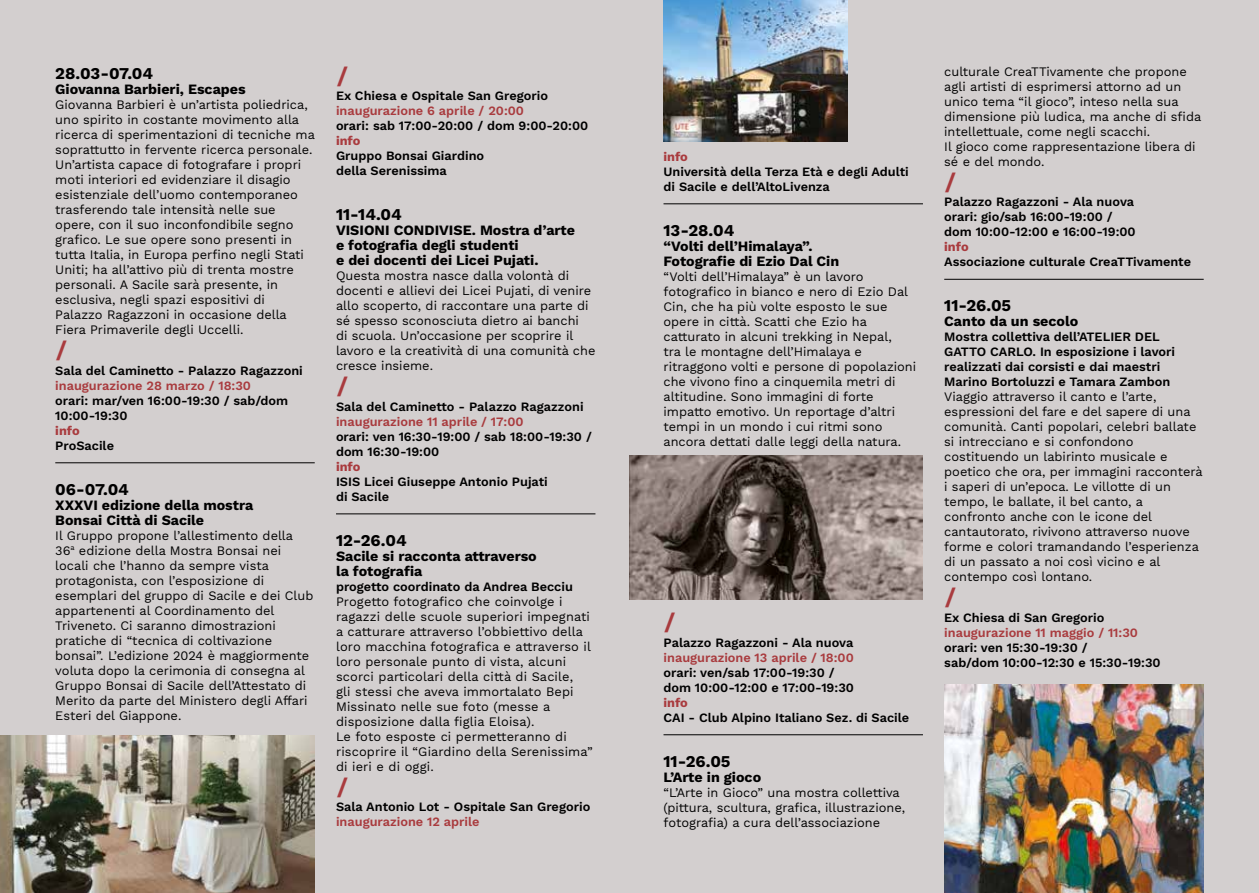
<style>
.page{position:relative;width:1259px;height:893px;background:#d3cfcf}
.page>*{position:absolute;margin:0;border:0;box-sizing:border-box;transform-origin:0 0}
.t1{font:800 21px "Jet Brains Mono";color:#a93b3e}
.t2{font:700 16.5px "Work Sans";color:#000}
.t3{font:700 14.25px/15px "Work Sans";color:#000}
.t4{font:12.75px/15px "Work Sans";color:#000}
.t5{font:600 12.75px/15px "Work Sans";color:#000}
.t6{font:600 12.75px "Work Sans";color:#a93b3e}
.t7{font:700 12.75px "Work Sans";letter-spacing:-.005em;color:#a93b3e}
</style>
<div class="page">
<hr style="left:55px;top:462px;width:260px;height:1px;background:#000">
<hr style="left:336px;top:513px;width:259px;height:1px;background:#000">
<img style="left:0;top:736px;width:315px;height:157px">
<hr style="left:663px;top:203px;width:260px;height:1px;background:#000">
<hr style="left:663px;top:734px;width:260px;height:1px;background:#000">
<img style="left:663px;top:0;width:184px;height:141px">
<img style="left:629px;top:455px;width:294px;height:145px">
<hr style="left:944px;top:279px;width:259px;height:1px;background:#000">
<img style="left:944px;top:685px;width:259px;height:208px">
<p class="t2" style="left:55px;top:61px;width:99px">28.03-07.04</p>
<p class="t3" style="left:55px;top:81px;width:192px">Giovanna Barbieri, Escapes</p>
<p class="t4" style="left:55px;top:98px;width:261px">Giovanna Barbieri è un’artista poliedrica, uno spirito in costante movimento alla ricerca di sperimentazioni di tecniche ma soprattutto in fervente ricerca personale.<br>Un’artista capace di fotografare i propri moti interiori ed evidenziare il disagio esistenziale dell’uomo contemporaneo trasferendo tale intensità nelle sue opere, con il suo inconfondibile segno grafico. Le sue opere sono presenti in tutta Italia, in Europa perfino negli Stati Uniti; ha all’attivo più di trenta mostre personali. A Sacile sarà presente, in esclusiva, negli spazi espositivi di Palazzo Ragazzoni in occasione della Fiera Primaverile degli Uccelli.</p>
<h1 class="t1" style="left:55px;top:337px;width:14px">/</h1>
<p class="t5" style="left:55px;top:362px;width:249px">Sala del Caminetto - Palazzo Ragazzoni</p>
<p class="t6" style="left:55px;top:376px;width:197px">inaugurazione 28 marzo / 18:30</p>
<p class="t5" style="left:55px;top:392px;width:234px">orari: mar/ven 16:00-19:30 / sab/dom<br>10:00-19:30</p>
<p class="t7" style="left:55px;top:421px;width:26px">info</p>
<p class="t5" style="left:55px;top:437px;width:60px">ProSacile</p>
<p class="t2" style="left:55px;top:476px;width:75px">06-07.04</p>
<p class="t3" style="left:55px;top:497px;width:200px">XXXVI edizione della mostra<br>Bonsai Città di Sacile</p>
<p class="t4" style="left:55px;top:528px;width:260px">Il Gruppo propone l’allestimento della 36<sup>a</sup> edizione della Mostra Bonsai nei locali che l’hanno da sempre vista protagonista, con l’esposizione di esemplari del gruppo di Sacile e dei Club appartenenti al Coordinamento del Triveneto. Ci saranno dimostrazioni pratiche di “tecnica di coltivazione bonsai”. L’edizione 2024 è maggiormente voluta dopo la cerimonia di consegna al Gruppo Bonsai di Sacile dell’Attestato di Merito da parte del Ministero degli Affari Esteri del Giappone.</p>
<h1 class="t1" style="left:336px;top:62px;width:14px">/</h1>
<p class="t5" style="left:336px;top:88px;width:214px">Ex Chiesa e Ospitale San Gregorio</p>
<p class="t6" style="left:336px;top:101px;width:189px">inaugurazione 6 aprile / 20:00</p>
<p class="t5" style="left:336px;top:118px;width:254px">orari: sab 17:00-20:00 / dom 9:00-20:00</p>
<p class="t7" style="left:336px;top:131px;width:26px">info</p>
<p class="t5" style="left:336px;top:148px;width:150px">Gruppo Bonsai Giardino della Serenissima</p>
<p class="t2" style="left:336px;top:202px;width:67px">11-14.04</p>
<p class="t3" style="left:336px;top:222px;width:240px">VISIONI CONDIVISE. Mostra d’arte e fotografia degli studenti<br>e dei docenti dei Licei Pujati.</p>
<p class="t4" style="left:336px;top:269px;width:261px">Questa mostra nasce dalla volontà di docenti e allievi dei Licei Pujati, di venire allo scoperto, di raccontare una parte di sé spesso sconosciuta dietro ai banchi<br>di scuola. Un’occasione per scoprire il lavoro e la creatività di una comunità che cresce insieme.</p>
<h1 class="t1" style="left:336px;top:373px;width:14px">/</h1>
<p class="t5" style="left:336px;top:398px;width:249px">Sala del Caminetto - Palazzo Ragazzoni</p>
<p class="t6" style="left:336px;top:412px;width:189px">inaugurazione 11 aprile / 17:00</p>
<p class="t5" style="left:336px;top:428px;width:257px">orari: ven 16:30-19:00 / sab 18:00-19:30 / dom 16:30-19:00</p>
<p class="t7" style="left:336px;top:457px;width:26px">info</p>
<p class="t5" style="left:336px;top:473px;width:213px">ISIS Licei Giuseppe Antonio Pujati di Sacile</p>
<p class="t2" style="left:336px;top:528px;width:72px">12-26.04</p>
<p class="t3" style="left:336px;top:548px;width:202px">Sacile si racconta attraverso la fotografia</p>
<p class="t5" style="left:336px;top:578px;width:238px">progetto coordinato da Andrea Becciu</p>
<p class="t4" style="left:336px;top:594px;width:258px">Progetto fotografico che coinvolge i ragazzi delle scuole superiori impegnati a catturare attraverso l’obbiettivo della loro macchina fotografica e attraverso il loro personale punto di vista, alcuni scorci particolari della città di Sacile,<br>gli stessi che aveva immortalato Bepi Missinato nelle sue foto (messe a disposizione dalla figlia Eloisa).<br>Le foto esposte ci permetteranno di riscoprire il “Giardino della Serenissima” di ieri e di oggi.</p>
<h1 class="t1" style="left:336px;top:773px;width:14px">/</h1>
<p class="t5" style="left:336px;top:799px;width:256px">Sala Antonio Lot - Ospitale San Gregorio</p>
<p class="t6" style="left:336px;top:812px;width:145px">inaugurazione 12 aprile</p>
<p class="t7" style="left:663px;top:147px;width:26px">info</p>
<p class="t5" style="left:663px;top:163px;width:247px">Università della Terza Età e degli Adulti di Sacile e dell’AltoLivenza</p>
<p class="t2" style="left:663px;top:218px;width:72px">13-28.04</p>
<p class="t3" style="left:663px;top:238px;width:177px">“Volti dell’Himalaya”.<br>Fotografie di Ezio Dal Cin</p>
<p class="t4" style="left:663px;top:269px;width:254px">“Volti dell’Himalaya” è un lavoro fotografico in bianco e nero di Ezio Dal Cin, che ha più volte esposto le sue opere in città. Scatti che Ezio ha catturato in alcuni trekking in Nepal,<br>tra le montagne dell’Himalaya e ritraggono volti e persone di popolazioni che vivono fino a cinquemila metri di altitudine. Sono immagini di forte impatto emotivo. Un reportage d’altri tempi in un mondo i cui ritmi sono ancora dettati dalle leggi della natura.</p>
<h1 class="t1" style="left:663px;top:609px;width:14px">/</h1>
<p class="t5" style="left:663px;top:634px;width:191px">Palazzo Ragazzoni - Ala nuova</p>
<p class="t6" style="left:663px;top:648px;width:192px">inaugurazione 13 aprile / 18:00</p>
<p class="t5" style="left:663px;top:664px;width:192px">orari: ven/sab 17:00-19:30 / dom 10:00-12:00 e 17:00-19:30</p>
<p class="t7" style="left:663px;top:693px;width:26px">info</p>
<p class="t5" style="left:663px;top:709px;width:247px">CAI - Club Alpino Italiano Sez. di Sacile</p>
<p class="t2" style="left:663px;top:748px;width:68px">11-26.05</p>
<p class="t3" style="left:663px;top:769px;width:99px">L’Arte in gioco</p>
<p class="t4" style="left:663px;top:785px;width:243px">“L’Arte in Gioco” una mostra collettiva (pittura, scultura, grafica, illustrazione, fotografia) a cura dell’associazione</p>
<p class="t4" style="left:944px;top:64px;width:258px">culturale CreaTTivamente che propone agli artisti di esprimersi attorno ad un unico tema “il gioco”, inteso nella sua dimensione più ludica, ma anche di sfida intellettuale, come negli scacchi.<br>Il gioco come rappresentazione libera di sé e del mondo.</p>
<h1 class="t1" style="left:944px;top:168px;width:14px">/</h1>
<p class="t5" style="left:944px;top:194px;width:193px">Palazzo Ragazzoni - Ala nuova orari: gio/sab 16:00-19:00 / dom 10:00-12:00 e 16:00-19:00</p>
<p class="t7" style="left:944px;top:237px;width:26px">info</p>
<p class="t5" style="left:944px;top:254px;width:248px">Associazione culturale CreaTTivamente</p>
<p class="t2" style="left:944px;top:293px;width:68px">11-26.05</p>
<p class="t3" style="left:944px;top:313px;width:136px">Canto da un secolo</p>
<p class="t5" style="left:944px;top:329px;width:232px">Mostra collettiva dell’ATELIER DEL GATTO CARLO. In esposizione i lavori realizzati dai corsisti e dai maestri Marino Bortoluzzi e Tamara Zambon</p>
<p class="t4" style="left:944px;top:390px;width:260px">Viaggio attraverso il canto e l’arte, espressioni del fare e del sapere di una comunità. Canti popolari, celebri ballate si intrecciano e si confondono costituendo un labirinto musicale e poetico che ora, per immagini racconterà i saperi di un’epoca. Le villotte di un tempo, le ballate, il bel canto, a confronto anche con le icone del cantautorato, rivivono attraverso nuove forme e colori tramandando l’esperienza di un passato a noi così vicino e al contempo così lontano.</p>
<h1 class="t1" style="left:944px;top:584px;width:14px">/</h1>
<p class="t5" style="left:944px;top:609px;width:162px">Ex Chiesa di San Gregorio</p>
<p class="t6" style="left:944px;top:623px;width:195px">inaugurazione 11 maggio / 11:30</p>
<p class="t5" style="left:944px;top:639px;width:218px">orari: ven 15:30-19:30 /<br>sab/dom 10:00-12:30 e 15:30-19:30</p>
</div>
